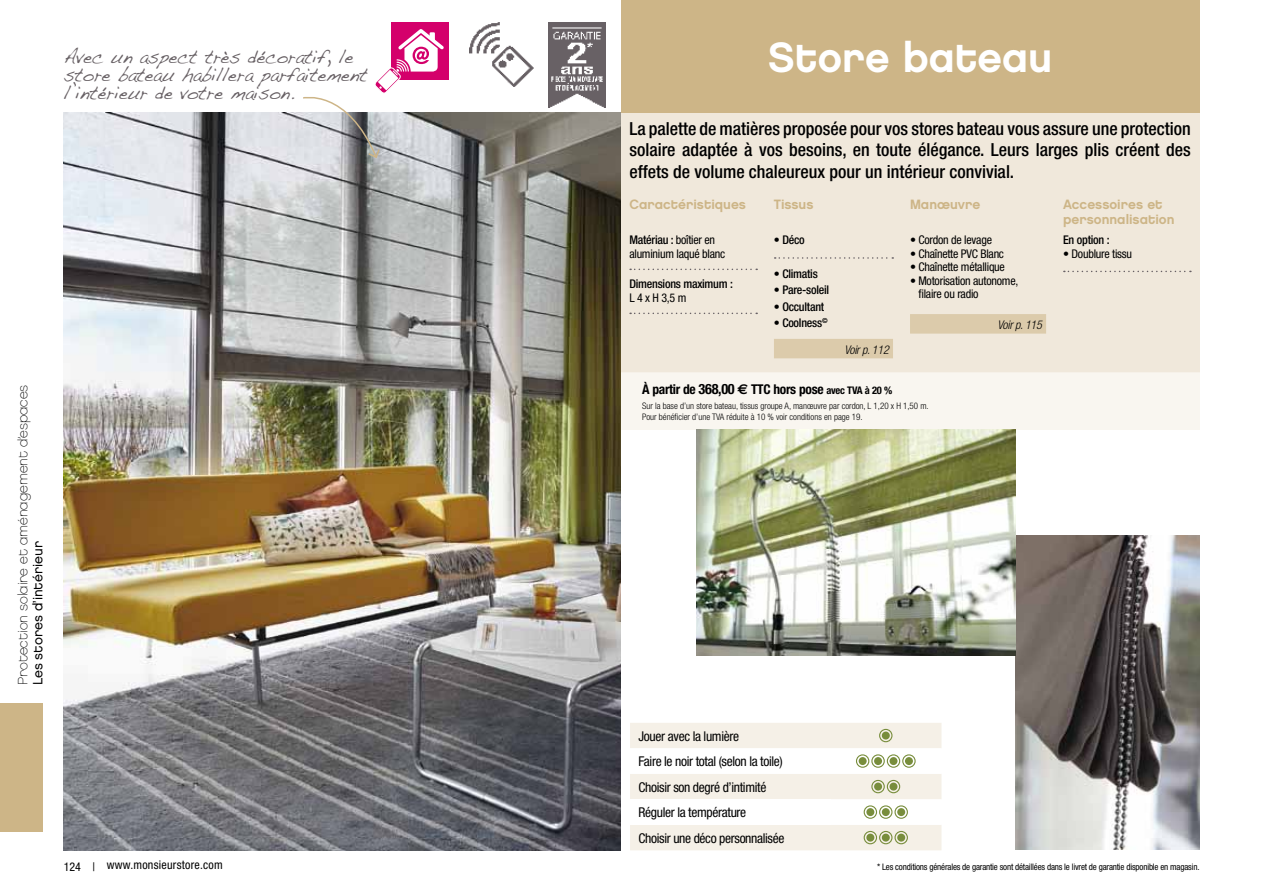
<style>
.page{position:relative;width:1263px;height:893px;background:#fff}
.page>*{position:absolute;margin:0;border:0;box-sizing:border-box;transform-origin:0 0}
.t1{font:42px "Chalet New York Nineteen Eighty";color:#fff}
.t2{font:19.5px/18px "Handwriting Dakota";color:#676064;scale:.91 1}
.t3{font:500 condensed 18px/21.6px "Helvetica Neue";color:#000;text-align:justify}
.t4{font:condensed 13.5px/25.5px "Helvetica Neue";letter-spacing:-.025em;color:#000}
.t5{font:13.5px/15px "Chalet New York Nineteen Eighty";color:#cdb587}
.t6{font:13.5px/15px "Chalet Paris Nineteen Eighty";color:#000}
.t7{font:700 condensed 13.5px "Helvetica Neue";letter-spacing:-.02em;color:#000}
.t8{font:condensed 12px/13.5px "Helvetica Neue";letter-spacing:-.02em;color:#000}
.t9{font:500 condensed 12px/13.5px "Helvetica Neue";letter-spacing:-.02em;color:#000}
.t10{font:condensed 12px "Helvetica Neue";letter-spacing:.02em;color:#000}
.t11{font:italic 300 condensed 12px "Helvetica Neue";letter-spacing:-.02em;color:#000}
.t12{font:300 condensed 9px/10.5px "Helvetica Neue";color:#000}
.t13{font:condensed 9px "Helvetica Neue";letter-spacing:-.02em;color:#000}
.s1{font-family:"Chalet London Nineteen Eighty"}
.s2{font-weight:500}
.s3{font-weight:400}
.s4{font-size:14.25px}
.s5{font-family:"Euro Sans";font-stretch:normal;font-size:14.25px}
.s6{font-size:10.5px}
</style>
<div class="page">
<div style="left:621px;top:0;width:578px;height:112px;background:#cdb587"></div>
<div style="left:621px;top:112px;width:578px;height:261px;background:#f0e8db"></div>
<svg style="left:630px;top:269px;width:127px;height:1px"></svg>
<svg style="left:630px;top:313px;width:127px;height:1px"></svg>
<svg style="left:775px;top:257px;width:118px;height:2px"></svg>
<div style="left:774px;top:339px;width:119px;height:19px;background:#dccbab"></div>
<div style="left:910px;top:314px;width:136px;height:20px;background:#dccbab"></div>
<svg style="left:1064px;top:271px;width:127px;height:1px"></svg>
<div style="left:621px;top:373px;width:578px;height:57px;background:#f8f4ed"></div>
<img style="left:64px;top:112px;width:557px;height:738px">
<svg style="left:630px;top:723px;width:311px;height:127px"></svg>
<div style="left:630px;top:799px;width:200px;height:26px;background:#fff"></div>
<div style="left:879px;top:729px;width:13px;height:13px;border:1px solid #788d3c;border-radius:50%"></div>
<div style="left:882px;top:732px;width:8px;height:7px;background:#788d3c;border-radius:50%"></div>
<div style="left:856px;top:754px;width:13px;height:14px;border:1px solid #788d3c;border-radius:50%"></div>
<div style="left:871px;top:754px;width:14px;height:14px;border:1px solid #788d3c;border-radius:50%"></div>
<div style="left:887px;top:754px;width:13px;height:14px;border:1px solid #788d3c;border-radius:50%"></div>
<div style="left:902px;top:754px;width:14px;height:14px;border:1px solid #788d3c;border-radius:50%"></div>
<div style="left:859px;top:757px;width:8px;height:8px;background:#788d3c;border-radius:50%"></div>
<div style="left:874px;top:757px;width:8px;height:8px;background:#788d3c;border-radius:50%"></div>
<div style="left:889px;top:757px;width:8px;height:8px;background:#788d3c;border-radius:50%"></div>
<div style="left:905px;top:757px;width:8px;height:8px;background:#788d3c;border-radius:50%"></div>
<div style="left:871px;top:780px;width:14px;height:13px;border:1px solid #788d3c;border-radius:50%"></div>
<div style="left:887px;top:780px;width:13px;height:13px;border:1px solid #788d3c;border-radius:50%"></div>
<div style="left:874px;top:783px;width:8px;height:8px;background:#788d3c;border-radius:50%"></div>
<div style="left:889px;top:783px;width:8px;height:8px;background:#788d3c;border-radius:50%"></div>
<div style="left:864px;top:805px;width:13px;height:14px;border:1px solid #788d3c;border-radius:50%"></div>
<div style="left:879px;top:805px;width:13px;height:14px;border:1px solid #788d3c;border-radius:50%"></div>
<div style="left:894px;top:805px;width:14px;height:14px;border:1px solid #788d3c;border-radius:50%"></div>
<div style="left:866px;top:808px;width:8px;height:8px;background:#788d3c;border-radius:50%"></div>
<div style="left:882px;top:808px;width:8px;height:8px;background:#788d3c;border-radius:50%"></div>
<div style="left:897px;top:808px;width:8px;height:8px;background:#788d3c;border-radius:50%"></div>
<div style="left:864px;top:831px;width:13px;height:13px;border:1px solid #788d3c;border-radius:50%"></div>
<div style="left:879px;top:831px;width:13px;height:13px;border:1px solid #788d3c;border-radius:50%"></div>
<div style="left:894px;top:831px;width:14px;height:13px;border:1px solid #788d3c;border-radius:50%"></div>
<div style="left:866px;top:834px;width:8px;height:8px;background:#788d3c;border-radius:50%"></div>
<div style="left:882px;top:834px;width:8px;height:8px;background:#788d3c;border-radius:50%"></div>
<div style="left:897px;top:834px;width:8px;height:8px;background:#788d3c;border-radius:50%"></div>
<img style="left:1016px;top:536px;width:183px;height:313px">
<img style="left:697px;top:430px;width:319px;height:225px">
<img style="left:548px;top:23px;width:58px;height:84px">
<img style="left:470px;top:23px;width:63px;height:63px">
<div style="left:391px;top:23px;width:58px;height:57px;background:#d4006b"></div>
<svg style="left:302px;top:29px;width:145px;height:130px"></svg>
<div style="left:0;top:703px;width:43px;height:128px;background:#cdb587"></div>
<p class="t2" style="left:64px;top:47px;width:335px">Avec un aspect très décoratif, le store bateau habillera parfaitement l’intérieur de votre maison.</p>
<p class="t6" style="left:15px;top:685px;width:302px;rotate:-90deg">Protection solaire et aménagement d’espaces<br><span class="s1">Les stores d’intérieur</span></p>
<p class="t10" style="left:64px;top:858px;width:161px">124 | www.monsieurstore.com</p>
<p class="t1" style="left:768px;top:31px;width:286px">Store bateau</p>
<p class="t3" style="left:629px;top:117px;width:563px">La palette de matières proposée pour vos stores bateau vous assure une protection solaire adaptée à vos besoins, en toute élégance. Leurs larges plis créent des effets de volume chaleureux pour un intérieur convivial.</p>
<p class="t5" style="left:629px;top:197px;width:118px">Caractéristiques</p>
<p class="t5" style="left:774px;top:197px;width:41px">Tissus</p>
<p class="t5" style="left:910px;top:197px;width:72px">Manœuvre</p>
<p class="t5" style="left:1063px;top:197px;width:113px">Accessoires et personnalisation</p>
<p class="t8" style="left:629px;top:233px;width:97px"><span class="s2">Matériau :</span> boîtier en aluminium laqué blanc</p>
<p class="t9" style="left:629px;top:277px;width:105px">Dimensions maximum :<br><span class="s3">L 4 x H 3,5 m</span></p>
<p class="t9" style="left:774px;top:233px;width:32px">• Déco</p>
<p class="t9" style="left:774px;top:267px;width:45px">• Climatis</p>
<p class="t9" style="left:774px;top:283px;width:57px"><span class="s3">•</span> Pare-soleil</p>
<p class="t9" style="left:774px;top:300px;width:52px"><span class="s3">•</span> Occultant</p>
<p class="t9" style="left:774px;top:316px;width:55px"><span class="s3">•</span> Coolness<sup>©</sup></p>
<p class="t8" style="left:910px;top:233px;width:83px"><span class="s2">•</span> Cordon de levage</p>
<p class="t8" style="left:910px;top:247px;width:96px">• Chaînette PVC Blanc</p>
<p class="t8" style="left:910px;top:260px;width:96px">• Chaînette métallique</p>
<p class="t8" style="left:918px;top:274px;width:101px;text-indent:-8px">• Motorisation autonome, filaire ou radio</p>
<p class="t11" style="left:997px;top:318px;width:46px">Voir p. 115</p>
<p class="t9" style="left:1063px;top:233px;width:48px">En option :</p>
<p class="t8" style="left:1063px;top:247px;width:71px">• Doublure tissu</p>
<p class="t11" style="left:844px;top:343px;width:46px">Voir p. 112</p>
<p class="t7" style="left:642px;top:381px;width:252px">À partir de <span class="s4">368,00</span> <span class="s5">€</span> TTC hors pose <span class="s6">avec TVA à 20 %</span></p>
<p class="t12" style="left:642px;top:401px;width:288px">Sur la base d’un store bateau, tissus groupe A, manœuvre par cordon, L 1,20 x H 1,50 m.<br>Pour bénéficier d’une TVA réduite à 10 % voir conditions en page 19.</p>
<p class="t4" style="left:638px;top:723px;width:147px">Jouer avec la lumière<br>Faire le noir total (selon la toile)<br>Choisir son degré d’intimité<br>Réguler la température<br>Choisir une déco personnalisée</p>
<p class="t13" style="left:877px;top:862px;width:324px">* Les conditions générales de garantie sont détaillées dans le livret de garantie disponible en magasin.</p>
</div>
